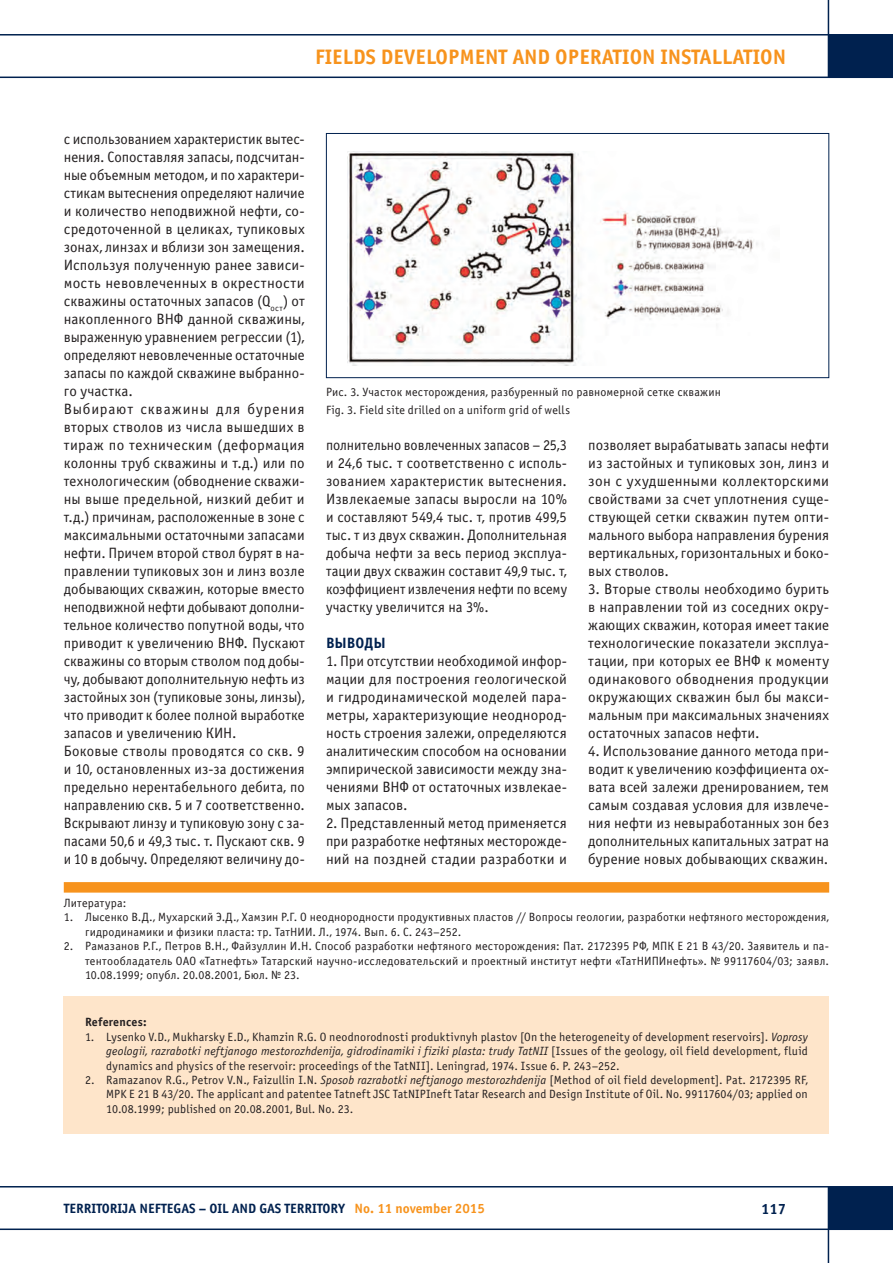
<style>
.page{position:relative;width:893px;height:1263px;background:#fff}
.page>*{position:absolute;margin:0;border:0;box-sizing:border-box;transform-origin:0 0}
.t1{font:700 21px "Officina Sans C";color:#f7931d}
.text-osnova{font:15px/18px "Officina Sans C";letter-spacing:.005em;color:#231f20;text-align:justify}
.text-osnova-2{font:15px/18px "Officina Sans C";letter-spacing:.005em;color:#231f20;text-align:justify;scale:.96 1}
.podzag_text{font:700 15px "Officina Sans C";color:#00214f}
.t2{font:700 13.5px "Officina Sans C";color:#00214f}
.text-osnova-3{font:12px/14.4px "Officina Sans C";letter-spacing:.015em;color:#231f20;text-align:justify}
.literatura_eng{font:12px "Officina Sans C";letter-spacing:.02em;color:#231f20}
.references{font:700 12px "Officina Sans C";letter-spacing:.015em;color:#231f20}
.s1{font-style:italic}
.s2{color:#f7931d}
</style>
<div class="page">
<hr style="left:828px;top:0;width:1px;height:78px;background:#00214f">
<div style="left:828px;top:35px;width:65px;height:42px;background:#00214f"></div>
<hr style="left:0;top:77px;width:893px;height:1px;background:#00214f">
<hr style="left:0;top:34px;width:893px;height:2px;background:#00214f">
<hr style="left:828px;top:1186px;width:1px;height:77px;background:#00214f">
<div style="left:828px;top:1187px;width:65px;height:42px;background:#00214f"></div>
<hr style="left:0;top:1186px;width:893px;height:1px;background:#00214f">
<hr style="left:0;top:1228px;width:893px;height:2px;background:#00214f">
<div style="left:64px;top:882px;width:765px;height:11px;background:#f7931d"></div>
<div style="left:64px;top:996px;width:765px;height:138px;background:#fee5ca"></div>
<img style="left:347px;top:151px;width:411px;height:215px">
<div style="left:326px;top:133px;width:503px;height:245px;border:1px solid #00214f"></div>
<h1 class="t1" style="left:315px;top:45px;width:473px">FIELDS DEVELOPMENT AND OPERATION INSTALLATION</h1>
<p class="text-osnova" style="left:64px;top:130px;width:242px">с использованием характеристик вытес&shy;нения. Сопоставляя запасы, подсчитан&shy;ные объемным методом, и по характери&shy;стикам вытеснения определяют наличие и количество неподвижной нефти, со&shy;средоточенной в целиках, тупиковых зонах, линзах и вблизи зон замещения.</p>
<p class="text-osnova" style="left:64px;top:256px;width:242px">Используя полученную ранее зависи&shy;мость невовлеченных в окрестности скважины остаточных запасов (Q<sub>ост</sub>) от накопленного ВНФ данной скважины, выраженную уравнением регрессии (1), определяют невовлеченные остаточные запасы по каждой скважине выбранно&shy;го участка.</p>
<p class="text-osnova" style="left:64px;top:400px;width:242px">Выбирают скважины для бурения вторых стволов из числа вышедших в тираж по техническим (деформация колонны труб скважины и т.д.) или по технологическим (обводнение скважи&shy;ны выше предельной, низкий дебит и т.д.) причинам, расположенные в зоне с максимальными остаточными запасами нефти. Причем второй ствол бурят в на&shy;правлении тупиковых зон и линз возле добывающих скважин, которые вместо неподвижной нефти добывают дополни&shy;тельное количество попутной воды, что приводит к увеличению ВНФ. Пускают скважины со вторым стволом под добы&shy;чу, добывают дополнительную нефть из застойных зон (тупиковые зоны, линзы), что приводит к более полной выработке запасов и увеличению КИН.</p>
<p class="text-osnova" style="left:64px;top:742px;width:242px">Боковые стволы проводятся со скв. 9 и 10, остановленных из-за достижения предельно нерентабельного дебита, по направлению скв. 5 и 7 соответственно.<br>Вскрывают линзу и тупиковую зону с за&shy;пасами 50,6 и 49,3 тыс. т. Пускают скв. 9 и 10 в добычу. Определяют величину до-</p>
<p class="text-osnova-3" style="left:326px;top:385px;width:396px">Рис. 3. Участок месторождения, разбуренный по равномерной сетке скважин</p>
<p class="text-osnova-3" style="left:326px;top:403px;width:245px">Fig. 3. Field site drilled on a uniform grid of wells</p>
<p class="text-osnova-2" style="left:326px;top:436px;width:253px">полнительно вовлеченных запасов – 25,3 и 24,6 тыс. т соответственно с исполь&shy;зованием характеристик вытеснения.<br>Извлекаемые запасы выросли на 10% и составляют 549,4 тыс. т, против 499,5 тыс. т из двух скважин. Дополнительная добыча нефти за весь период эксплуа&shy;тации двух скважин составит 49,9 тыс. т, коэффициент извлечения нефти по всему участку увеличится на 3%.</p>
<p class="podzag_text" style="left:326px;top:634px;width:61px">ВЫВОДЫ</p>
<p class="text-osnova" style="left:326px;top:652px;width:242px">1. При отсутствии необходимой инфор&shy;мации для построения геологической и гидродинамической моделей пара&shy;метры, характеризующие неоднород&shy;ность строения залежи, определяются аналитическим способом на основании эмпирической зависимости между зна&shy;чениями ВНФ от остаточных извлекае&shy;мых запасов.</p>
<p class="text-osnova" style="left:326px;top:814px;width:242px">2. Представленный метод применяется при разработке нефтяных месторожде&shy;ний на поздней стадии разработки и</p>
<p class="text-osnova" style="left:588px;top:436px;width:242px">позволяет вырабатывать запасы нефти из застойных и тупиковых зон, линз и зон с ухудшенными коллекторскими свойствами за счет уплотнения суще&shy;ствующей сетки скважин путем опти&shy;мального выбора направления бурения вертикальных, горизонтальных и боко&shy;вых стволов.</p>
<p class="text-osnova" style="left:588px;top:580px;width:242px">3. Вторые стволы необходимо бурить в направлении той из соседних окру&shy;жающих скважин, которая имеет такие технологические показатели эксплуа&shy;тации, при которых ее ВНФ к моменту одинакового обводнения продукции окружающих скважин был бы макси&shy;мальным при максимальных значениях остаточных запасов нефти.</p>
<p class="text-osnova" style="left:588px;top:742px;width:242px">4. Использование данного метода при&shy;водит к увеличению коэффициента ох&shy;вата всей залежи дренированием, тем самым создавая условия для извлече&shy;ния нефти из невыработанных зон без дополнительных капитальных затрат на бурение новых добывающих скважин.</p>
<p class="literatura_eng" style="left:64px;top:896px;width:64px">Литература:</p>
<p class="text-osnova-3" style="left:85px;top:910px;width:745px;text-indent:-21px">1. Лысенко В.Д., Мухарский Э.Д., Хамзин Р.Г. О неоднородности продуктивных пластов // Вопросы геологии, разработки нефтяного месторождения, гидродинамики и физики пласта: тр. ТатНИИ. Л., 1974. Вып. 6. С. 243–252.</p>
<p class="text-osnova-3" style="left:85px;top:939px;width:746px;text-indent:-21px">2. Рамазанов Р.Г., Петров В.Н., Файзуллин И.Н. Способ разработки нефтяного месторождения: Пат. 2172395 РФ, МПК E 21 B 43/20. Заявитель и па&shy;тентообладатель ОАО «Татнефть» Татарский научно-исследовательский и проектный институт нефти «ТатНИПИнефть». № 99117604/03; заявл.<br>10.08.1999; опубл. 20.08.2001, Бюл. № 23.</p>
<p class="references" style="left:85px;top:1015px;width:63px">References:</p>
<p class="text-osnova-3" style="left:106px;top:1030px;width:703px;text-indent:-21px">1. Lysenko V.D., Mukharsky E.D., Khamzin R.G. O neodnorodnosti produktivnyh plastov [On the heterogeneity of development reservoirs]. <span class="s1">Voprosy geologii, razrabotki neftjanogo mestorozhdenija, gidrodinamiki i fiziki plasta: trudy TatNII</span> [Issues of the geology, oil field development, fluid dynamics and physics of the reservoir: proceedings of the TatNII]. Leningrad, 1974. Issue 6. P. 243–252.</p>
<p class="text-osnova-3" style="left:106px;top:1073px;width:703px;text-indent:-21px">2. Ramazanov R.G., Petrov V.N., Faizullin I.N. <span class="s1">Sposob razrabotki neftjanogo mestorozhdenija</span> [Method of oil field development]. Pat. 2172395 RF, MPK E 21 B 43/20. The applicant and patentee Tatneft JSC TatNIPIneft Tatar Research and Design Institute of Oil. No. 99117604/03; applied on 10.08.1999; published on 20.08.2001, Bul. No. 23.</p>
<p class="t2" style="left:64px;top:1201px;width:423px">TERRITORIJA NEFTEGAS – OIL AND GAS TERRITORY <span class="s2">No. 11 november 2015</span></p>
<p class="podzag_text" style="left:761px;top:1200px;width:27px">117</p>
</div>
